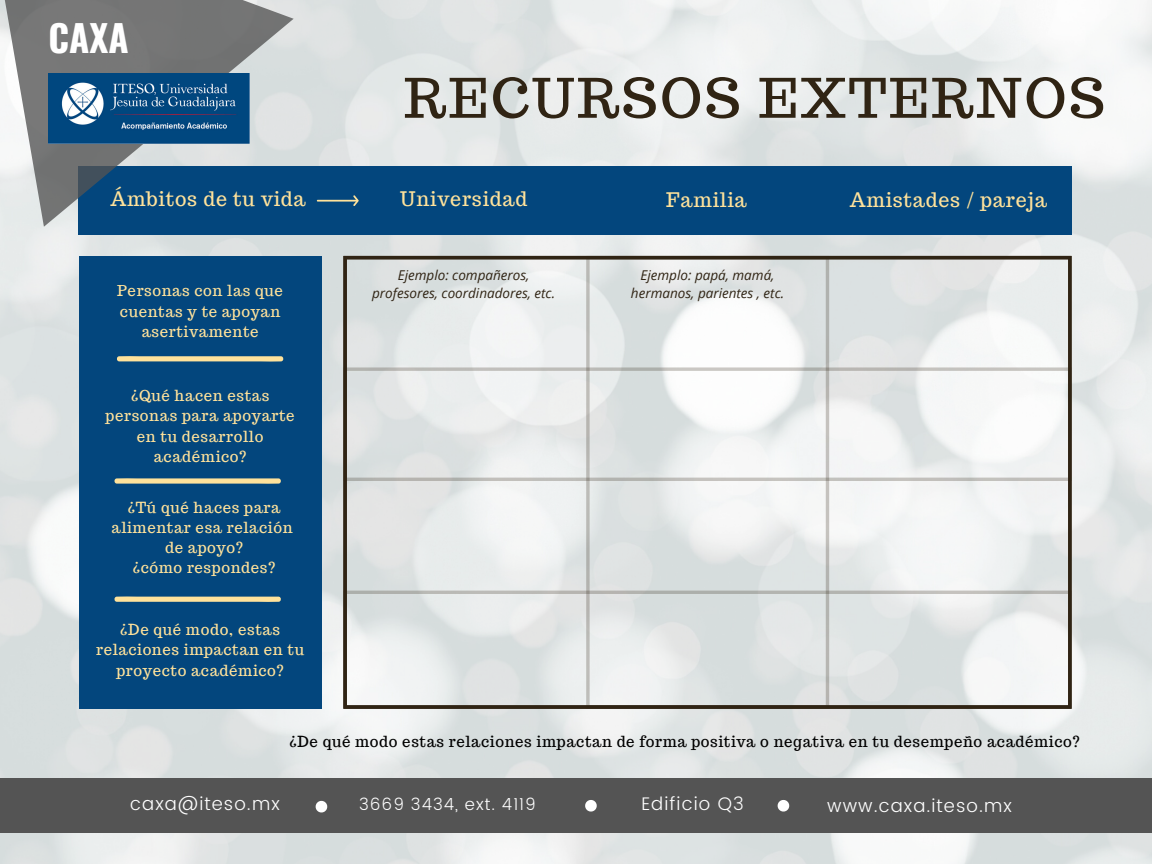
<style>
.page{position:relative;width:1152px;height:864px;background:#fff}
.page>*{position:absolute;margin:0;border:0;box-sizing:border-box;transform-origin:0 0}
.t1{font:54.3px "Trocchi";letter-spacing:.05em;color:#302414}
.t2{font:700 36.75px "Oswald";color:#fff}
.t3{font:19.65px "Trocchi";letter-spacing:.04em;color:#ffe29b}
.t4{font:300 18.15px "Poppins";letter-spacing:.06em;color:#fff}
.t5{font:300 16.65px "Poppins";letter-spacing:.06em;color:#fff}
.t6{font:15px/20.2px "Trocchi";letter-spacing:.04em;color:#ffe29b;text-align:center}
.t7{font:15px "Trocchi";letter-spacing:.04em;color:#000}
.t8{font:italic 13.5px/18px "Open Sans";color:#302414;text-align:center}
</style>
<div class="page">
<img style="left:0;top:0;width:1152px;height:864px">
<svg style="left:343px;top:256px;width:729px;height:453px"></svg>
<svg style="left:586px;top:256px;width:243px;height:453px"></svg>
<div style="left:79px;top:166px;width:993px;height:69px;background:#03467d"></div>
<div style="left:79px;top:256px;width:242px;height:453px;background:#03467d"></div>
<svg style="left:0;top:0;width:294px;height:227px"></svg>
<img style="left:48px;top:73px;width:202px;height:70px">
<div style="left:0;top:778px;width:1152px;height:55px;background:#545454"></div>
<svg style="left:316px;top:801px;width:11px;height:11px"></svg>
<svg style="left:585px;top:800px;width:12px;height:12px"></svg>
<svg style="left:778px;top:800px;width:11px;height:12px"></svg>
<svg style="left:117px;top:356px;width:167px;height:6px"></svg>
<svg style="left:114px;top:478px;width:167px;height:6px"></svg>
<svg style="left:114px;top:596px;width:167px;height:6px"></svg>
<svg style="left:353px;top:195px;width:6px;height:11px"></svg>
<hr style="left:317px;top:200px;width:41px;height:2px;background:#ffe29b">
<h2 class="t2" style="left:48px;top:9px;width:82px">CAXA</h2>
<h3 class="t3" style="left:111px;top:186px;width:197px">Ámbitos de tu vida</h3>
<h1 class="t1" style="left:404px;top:62px;width:702px">RECURSOS EXTERNOS</h1>
<h3 class="t3" style="left:400px;top:186px;width:128px">Universidad</h3>
<h3 class="t3" style="left:666px;top:187px;width:82px">Familia</h3>
<h3 class="t3" style="left:850px;top:187px;width:199px">Amistades / pareja</h3>
<p class="t8" style="left:398px;top:266px;width:133px">Ejemplo: compañeros,</p>
<p class="t6" style="left:117px;top:281px;width:167px">Personas con las que</p>
<p class="t8" style="left:372px;top:284px;width:184px">profesores, coordinadores, etc.</p>
<p class="t6" style="left:120px;top:301px;width:162px">cuentas y te apoyan asertivamente</p>
<p class="t6" style="left:106px;top:385px;width:191px">¿Qué hacen estas personas para apoyarte en tu desarrollo académico?</p>
<p class="t6" style="left:112px;top:497px;width:183px">¿Tú qué haces para alimentar esa relación de apoyo?<br>¿cómo respondes?</p>
<p class="t6" style="left:96px;top:619px;width:209px">¿De qué modo, estas relaciones impactan en tu proyecto académico?</p>
<p class="t8" style="left:631px;top:266px;width:155px">Ejemplo: papá, mamá, hermanos, parientes , etc.</p>
<p class="t7" style="left:290px;top:732px;width:792px">¿De qué modo estas relaciones impactan de forma positiva o negativa en tu desempeño académico?</p>
<p class="t4" style="left:130px;top:794px;width:151px">caxa@iteso.mx</p>
<p class="t5" style="left:359px;top:795px;width:178px">3669 3434, ext. 4119</p>
<p class="t4" style="left:641px;top:794px;width:104px">Edificio Q3</p>
<p class="t4" style="left:827px;top:795px;width:186px">www.caxa.iteso.mx</p>
</div>
